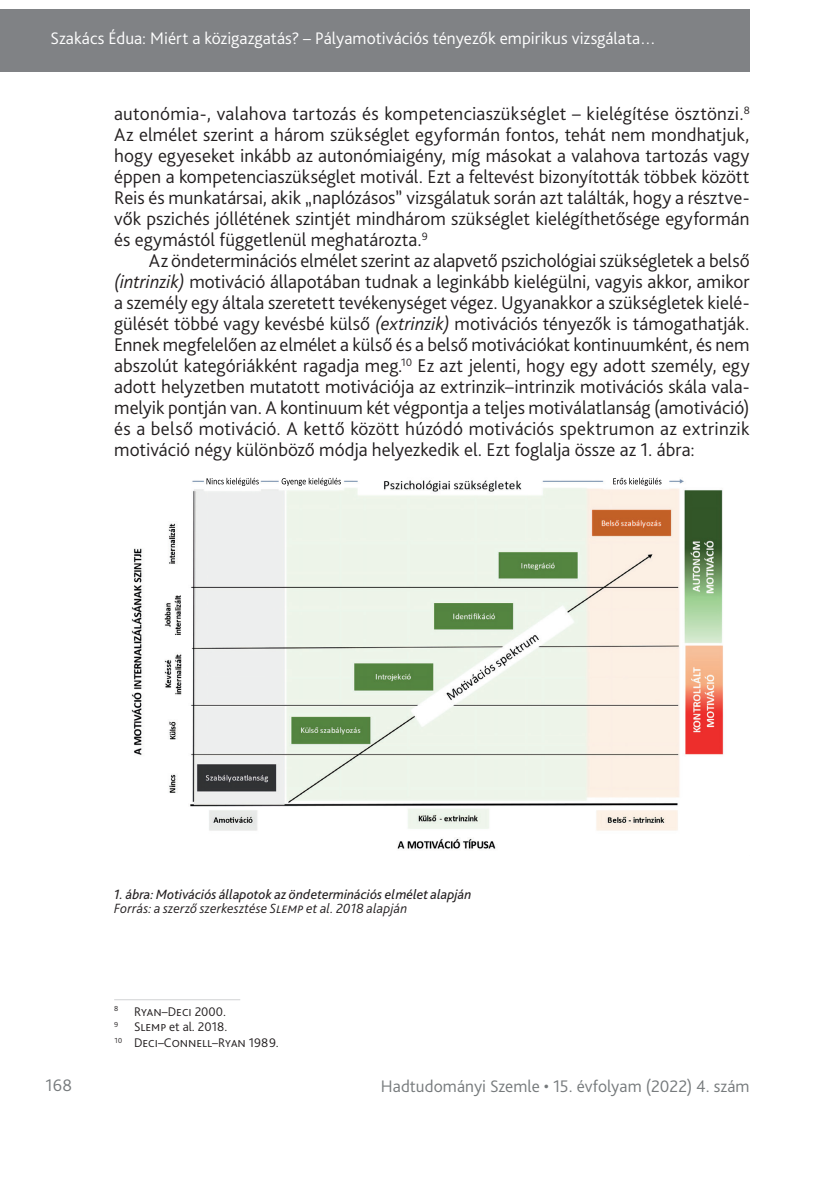
<style>
.page{position:relative;width:834px;height:1181px;background:#fff}
.page>*{position:absolute;margin:0;border:0;box-sizing:border-box;transform-origin:0 0}
._1__Body{font:300 19.25px/21px "Bliss Pro";letter-spacing:.01em;color:#231f20;text-align:justify}
._2__Body_1st_paragra{font:300 19.25px/21px "Bliss Pro";letter-spacing:.01em;color:#231f20;text-align:justify}
.t1{font:300 17.5px "Bliss Pro";letter-spacing:.005em;color:#fff}
.t2{font:300 17.5px "Bliss Pro";letter-spacing:.005em;color:#767a7c}
.Ábra__képalárás{font:italic 14px "Bliss Pro";color:#231f20}
.ábra_forrás{font:italic 300 14px "Bliss Pro";letter-spacing:.01em;color:#231f20}
.Lábjegyzet{font:300 13.12px "Bliss Pro";color:#231f20}
.s1{font-style:italic}
</style>
<div class="page">
<div style="left:0;top:9px;width:749px;height:63px;background:#808285"></div>
<img style="left:131px;top:477px;width:593px;height:372px">
<hr style="left:114px;top:999px;width:126px;height:1px;background:#d1d2d4">
<p class="t1" style="left:51px;top:27px;width:606px">Szakács Édua: Miért a közigazgatás? – Pályamotivációs tényezők empirikus vizsgálata…</p>
<p class="_2__Body_1st_paragra" style="left:114px;top:103px;width:636px">autonómia-, valahova tartozás és kompetenciaszükséglet – kielégítése ösztönzi.<sup>8<br></sup>Az elmélet szerint a három szükséglet egyformán fontos, tehát nem mondhatjuk, hogy egyeseket inkább az autonómiaigény, míg másokat a valahova tartozás vagy éppen a kompetenciaszükséglet motivál. Ezt a feltevést bizonyították többek között Reis és munkatársai, akik „naplózásos” vizsgálatuk során azt találták, hogy a résztve&shy;vők pszichés jóllétének szintjét mindhárom szükséglet kielégíthetősége egyformán és egymástól függetlenül meghatározta.<sup>9</sup></p>
<p class="_1__Body" style="left:114px;top:250px;width:636px;text-indent:35px">Az öndeterminációs elmélet szerint az alapvető pszichológiai szükségletek a belső <span class="s1">(intrinzik)</span> motiváció állapotában tudnak a leginkább kielégülni, vagyis akkor, amikor a személy egy általa szeretett tevékenységet végez. Ugyanakkor a szükségletek kielé&shy;gülését többé vagy kevésbé külső <span class="s1">(extrinzik)</span> motivációs tényezők is támogathatják.<br>Ennek megfelelően az elmélet a külső és a belső motivációkat kontinuumként, és nem abszolút kategóriákként ragadja meg.<sup>10</sup> Ez azt jelenti, hogy egy adott személy, egy adott helyzetben mutatott motivációja az extrinzik–intrinzik motivációs skála vala&shy;melyik pontján van. A kontinuum két végpontja a teljes motiválatlanság (amotiváció) és a belső motiváció. A kettő között húzódó motivációs spektrumon az extrinzik motiváció négy különböző módja helyezkedik el. Ezt foglalja össze az -1. ábra:</p>
<p class="Ábra__képalárás" style="left:114px;top:885px;width:359px">1. ábra: Motivációs állapotok az öndeterminációs elmélet alapján</p>
<p class="ábra_forrás" style="left:114px;top:900px;width:294px">Forrás: a szerző szerkesztése Slemp et al. 2018 alapján</p>
<p class="Lábjegyzet" style="left:114px;top:1003px;width:113px"><sup>8</sup> Ryan–Deci 2000.</p>
<p class="Lábjegyzet" style="left:114px;top:1018px;width:115px"><sup>9</sup> Slemp et al. 2018.</p>
<p class="Lábjegyzet" style="left:114px;top:1034px;width:166px"><sup>10</sup> Deci–Connell–Ryan 1989.</p>
<p class="t2" style="left:46px;top:1074px;width:28px">168</p>
<p class="t2" style="left:381px;top:1075px;width:370px">Hadtudományi Szemle • 15. évfolyam (2022) 4. szám</p>
</div>
